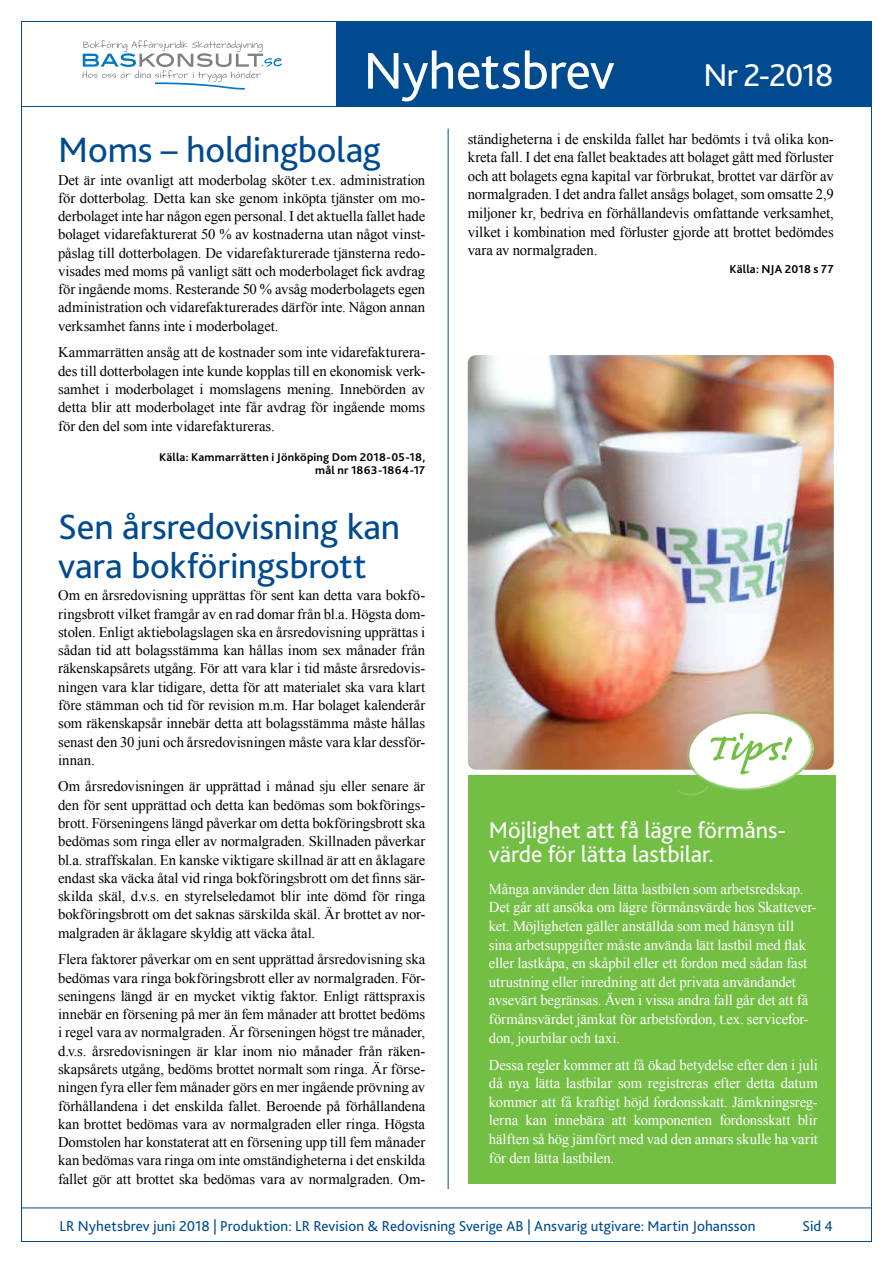
<style>
.page{position:relative;width:893px;height:1263px;background:#fff}
.page>*{position:absolute;margin:0;border:0;box-sizing:border-box;transform-origin:0 0}
.t1{font:54px "Bliss 2";letter-spacing:-.01em;color:#fff}
.t2{font:36.9px/38.4px "Bliss 2";letter-spacing:-.005em;color:#004a8f}
.t3{font:33px "Bliss 2";letter-spacing:-.035em;color:#fff}
.t4{font:24px/24px "Bliss 2";letter-spacing:-.005em;color:#fff}
.t5{font:15px/18.6px "Times New Roman";letter-spacing:-.01em;color:#fff}
.t6{font:15px/18.6px "Times New Roman";letter-spacing:-.01em;color:#000;text-align:justify}
.t7{font:15px "Bliss 2";letter-spacing:.005em;color:#004a8f}
.t8{font:14.7px/18.3px "Times New Roman";letter-spacing:-.01em;color:#000;text-align:justify}
.t9{font:700 12px "Bliss 2";letter-spacing:.015em;color:#000}
.t10{font:700 11.85px/13.2px "Bliss 2";letter-spacing:.02em;color:#000;text-align:right}
</style>
<div class="page">
<hr style="left:21px;top:106px;width:851px;height:1px;background:#004a8f">
<div style="left:336px;top:21px;width:536px;height:85px;background:#004a8f"></div>
<hr style="left:21px;top:1208px;width:851px;height:1px;background:#004a8f">
<img style="left:468px;top:355px;width:366px;height:415px">
<hr style="left:448px;top:129px;width:1px;height:1060px;background:#004a8f">
<div style="left:468px;top:775px;width:367px;height:409px;background:#72bf44"></div>
<svg style="left:676px;top:712px;width:138px;height:83px"></svg>
<svg style="left:82px;top:40px;width:200px;height:49px"></svg>
<h1 class="t1" style="left:364px;top:37px;width:253px">Nyhetsbrev</h1>
<h3 class="t3" style="left:703px;top:55px;width:132px">Nr 2-2018</h3>
<h2 class="t2" style="left:58px;top:129px;width:324px">Moms – holdingbolag</h2>
<p class="t8" style="left:58px;top:170px;width:369px">Det är inte ovanligt att moderbolag sköter t.ex. administration för dotterbolag. Detta kan ske genom inköpta tjänster om mo&shy;derbolaget inte har någon egen personal. I det aktuella fallet hade bolaget vidarefakturerat 50 % av kostnaderna utan något vinst&shy;påslag till dotterbolagen. De vidarefakturerade tjänsterna redo&shy;visades med moms på vanligt sätt och moderbolaget fick avdrag för ingående moms. Resterande 50 % avsåg moderbolagets egen administration och vidarefakturerades därför inte. Någon annan verksamhet fanns inte i moderbolaget.</p>
<p class="t8" style="left:58px;top:343px;width:369px">Kammarrätten ansåg att de kostnader som inte vidarefakturera&shy;des till dotterbolagen inte kunde kopplas till en ekonomisk verk&shy;samhet i moderbolaget i momslagens mening. Innebörden av detta blir att moderbolaget inte får avdrag för ingående moms för den del som inte vidarefaktureras.</p>
<p class="t10" style="left:159px;top:450px;width:268px">Källa: Kammarrätten i Jönköping Dom 2018-05-18, mål nr 1863-1864-17</p>
<h2 class="t2" style="left:58px;top:507px;width:344px">Sen årsredovisning kan vara bokföringsbrott</h2>
<p class="t8" style="left:58px;top:586px;width:369px">Om en årsredovisning upprättas för sent kan detta vara bokfö&shy;ringsbrott vilket framgår av en rad domar från bl.a. Högsta dom&shy;stolen. Enligt aktiebolagslagen ska en årsredovisning upprättas i sådan tid att bolagsstämma kan hållas inom sex månader från räkenskapsårets utgång. För att vara klar i tid måste årsredovis&shy;ningen vara klar tidigare, detta för att materialet ska vara klart före stämman och tid för revision m.m. Har bolaget kalenderår som räkenskapsår innebär detta att bolagsstämma måste hållas senast den 30 juni och årsredovisningen måste vara klar dessför&shy;innan.</p>
<p class="t8" style="left:58px;top:777px;width:369px">Om årsredovisningen är upprättad i månad sju eller senare är den för sent upprättad och detta kan bedömas som bokförings&shy;brott. Förseningens längd påverkar om detta bokföringsbrott ska bedömas som ringa eller av normalgraden. Skillnaden påverkar bl.a. straffskalan. En kanske viktigare skillnad är att en åklagare endast ska väcka åtal vid ringa bokföringsbrott om det finns sär&shy;skilda skäl, d.v.s. en styrelseledamot blir inte dömd för ringa bokföringsbrott om det saknas särskilda skäl. Är brottet av nor&shy;malgraden är åklagare skyldig att väcka åtal.</p>
<p class="t8" style="left:58px;top:950px;width:369px">Flera faktorer påverkar om en sent upprättad årsredovisning ska bedömas vara ringa bokföringsbrott eller av normalgraden. För&shy;seningens längd är en mycket viktig faktor. Enligt rättspraxis innebär en försening på mer än fem månader att brottet bedöms i regel vara av normalgraden. Är förseningen högst tre månader, d.v.s. årsredovisningen är klar inom nio månader från räken&shy;skapsårets utgång, bedöms brottet normalt som ringa. Är förse&shy;ningen fyra eller fem månader görs en mer ingående prövning av förhållandena i det enskilda fallet. Beroende på förhållandena kan brottet bedömas vara av normalgraden eller ringa. Högsta Domstolen har konstaterat att en försening upp till fem månader kan bedömas vara ringa om inte omständigheterna i det enskilda fallet gör att brottet ska bedömas vara av normalgraden. Om-</p>
<p class="t6" style="left:468px;top:129px;width:368px">ständigheterna i de enskilda fallet har bedömts i två olika kon&shy;kreta fall. I det ena fallet beaktades att bolaget gått med förluster och att bolagets egna kapital var förbrukat, brottet var därför av normalgraden. I det andra fallet ansågs bolaget, som omsatte 2,9 miljoner kr, bedriva en förhållandevis omfattande verksamhet, vilket i kombination med förluster gjorde att brottet bedömdes vara av normalgraden.</p>
<p class="t9" style="left:729px;top:261px;width:106px">Källa: NJA 2018 s 77</p>
<h3 class="t4" style="left:489px;top:817px;width:299px">Möjlighet att få lägre förmåns&shy;värde för lätta lastbilar.</h3>
<p class="t5" style="left:489px;top:879px;width:329px">Många använder den lätta lastbilen som arbetsredskap.<br>Det går att ansöka om lägre förmånsvärde hos Skattever&shy;ket. Möjligheten gäller anställda som med hänsyn till sina arbetsuppgifter måste använda lätt lastbil med flak eller lastkåpa, en skåpbil eller ett fordon med sådan fast utrustning eller inredning att det privata användandet avsevärt begränsas. Även i vissa andra fall går det att få förmånsvärdet jämkat för arbetsfordon, t.ex. servicefor&shy;don, jourbilar och taxi.</p>
<p class="t5" style="left:489px;top:1055px;width:330px;text-align:justify">Dessa regler kommer att få ökad betydelse efter den i juli då nya lätta lastbilar som registreras efter detta datum kommer att få kraftigt höjd fordonsskatt. Jämkningsreg&shy;lerna kan innebära att komponenten fordonsskatt blir hälften så hög jämfört med vad den annars skulle ha varit för den lätta lastbilen.</p>
<p class="t7" style="left:60px;top:1217px;width:697px">LR Nyhetsbrev juni 2018 | Produktion: LR Revision &amp; Redovisning Sverige AB | Ansvarig utgivare: Martin Johansson</p>
<p class="t7" style="left:802px;top:1217px;width:32px">Sid 4</p>
</div>
